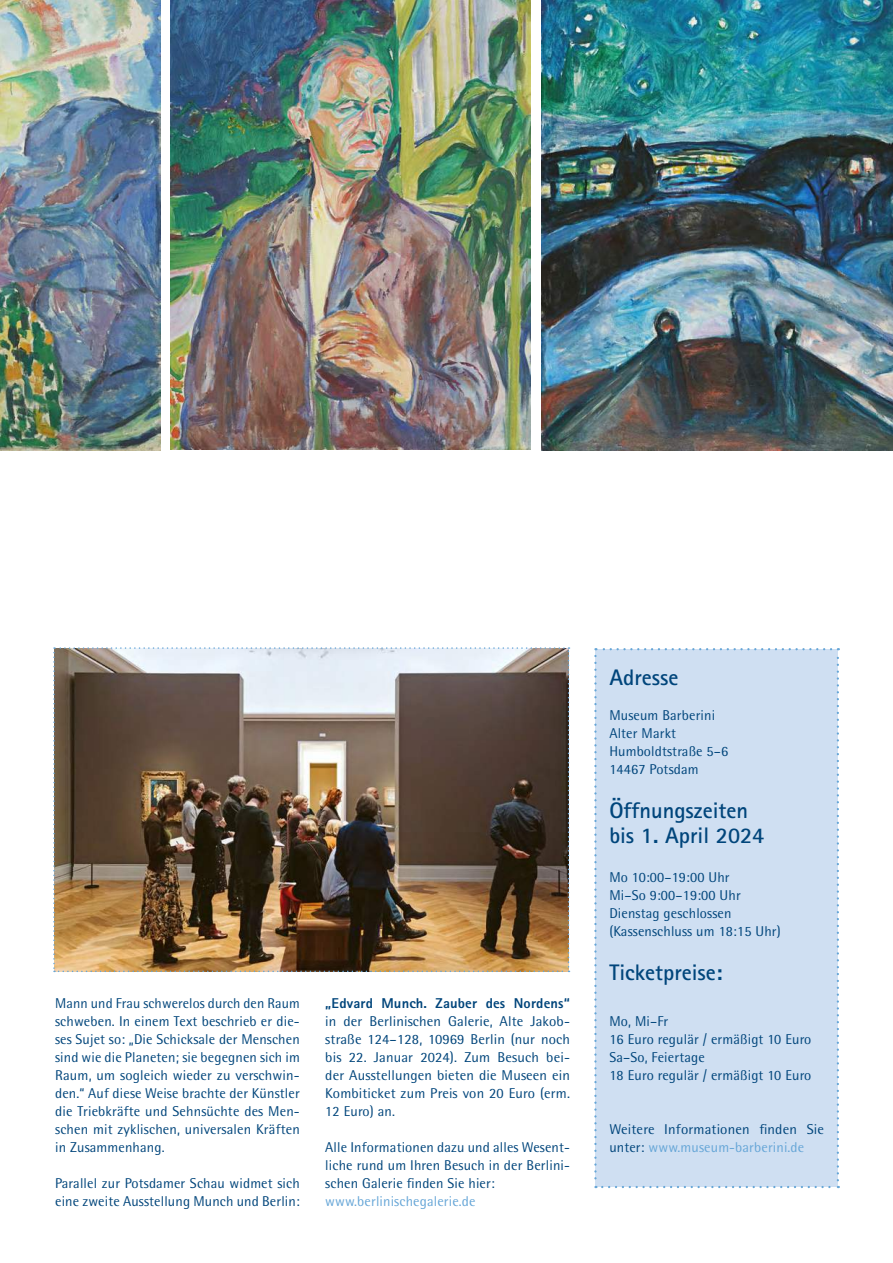
<style>
.page{position:relative;width:893px;height:1263px;background:#fff}
.page>*{position:absolute;margin:0;border:0;box-sizing:border-box;transform-origin:0 0}
.t1{font:700 22.5px/25.5px "Rotis Sans Serif";color:#00457b}
.t2{font:14.25px/18px "Rotis Semi Sans";letter-spacing:.01em;color:#00457b}
.t3{font:800 14.25px "Rotis Sans Serif";letter-spacing:.01em;color:#00457b}
.t4{font:14.25px "Rotis Semi Sans";letter-spacing:.01em;color:#66a6d7}
.s1{color:#66a6d7}
</style>
<div class="page">
<div style="left:594px;top:648px;width:245px;height:540px;background:#cfdff2"></div>
<img style="left:541px;top:0;width:352px;height:450px">
<img style="left:171px;top:0;width:359px;height:450px">
<img style="left:0;top:0;width:160px;height:450px">
<img style="left:53px;top:647px;width:516px;height:325px">
<p class="t2" style="left:55px;top:994px;width:246px;text-align:justify">Mann und Frau schwerelos durch den Raum schweben. In einem Text beschrieb er die&shy;ses Sujet so: „Die Schicksale der Menschen sind wie die Planeten; sie begegnen sich im Raum, um sogleich wieder zu verschwin&shy;den.“ Auf diese Weise brachte der Künstler die Triebkräfte und Sehnsüchte des Men&shy;schen mit zyklischen, universalen Kräften in Zusammenhang.</p>
<p class="t2" style="left:55px;top:1174px;width:246px">Parallel zur Potsdamer Schau widmet sich eine zweite Ausstellung Munch und Berlin:</p>
<p class="t3" style="left:325px;top:994px;width:246px">„Edvard Munch. Zauber des Nordens“</p>
<p class="t2" style="left:325px;top:1012px;width:246px;text-align:justify">in der Berlinischen Galerie, Alte Jakob&shy;straße 124–128, 10969 Berlin (nur noch bis 22. Januar 2024). Zum Besuch bei&shy;der Ausstellungen bieten die Museen ein Kombiticket zum Preis von 20 Euro (erm.<br>12 Euro) an.</p>
<p class="t2" style="left:325px;top:1138px;width:246px;text-align:justify">Alle Informationen dazu und alles Wesent&shy;liche rund um Ihren Besuch in der Berlini&shy;schen Galerie finden Sie hier:</p>
<p class="t4" style="left:325px;top:1193px;width:152px">www.berlinischegalerie.de</p>
<h1 class="t1" style="left:609px;top:664px;width:71px">Adresse</h1>
<p class="t2" style="left:609px;top:706px;width:121px">Museum Barberini<br>Alter Markt<br>Humboldtstraße 5–6<br>14467 Potsdam</p>
<h1 class="t1" style="left:609px;top:797px;width:156px">Öffnungszeiten bis 1. April 2024</h1>
<p class="t2" style="left:609px;top:868px;width:173px">Mo 10:00–19:00 Uhr<br>Mi–So 9:00–19:00 Uhr<br>Dienstag geschlossen (Kassenschluss um 18:15 Uhr)</p>
<h1 class="t1" style="left:609px;top:959px;width:115px">Ticketpreise:</h1>
<p class="t2" style="left:609px;top:1012px;width:204px">Mo, Mi–Fr<br>16 Euro regulär / ermäßigt 10 Euro<br>Sa–So, Feiertage<br>18 Euro regulär / ermäßigt 10 Euro</p>
<p class="t2" style="left:609px;top:1120px;width:216px">Weitere Informationen finden Sie unter: <span class="s1">www.museum-barberini.de</span></p>
</div>
